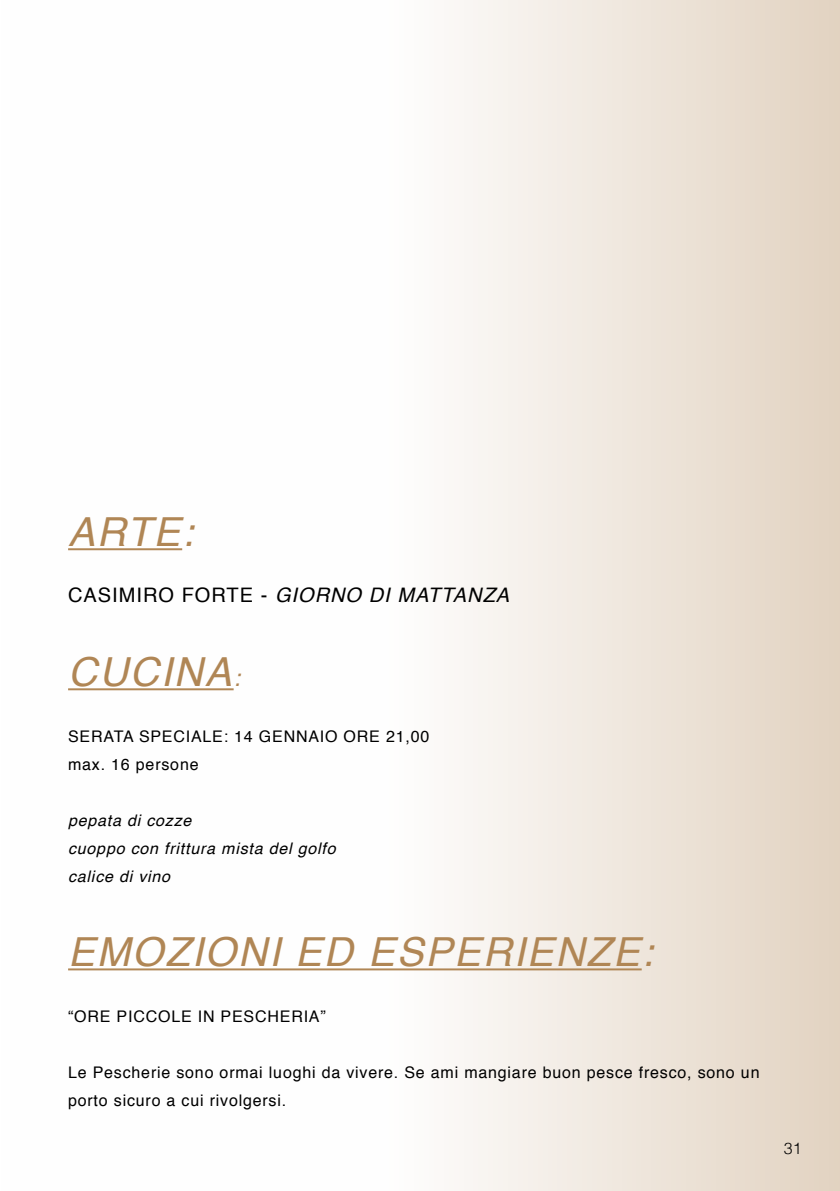
<style>
.page{position:relative;width:840px;height:1191px;background:#fff}
.page>*{position:absolute;margin:0;border:0;box-sizing:border-box;transform-origin:0 0}
.t1{font:italic 40px "Helvetica";letter-spacing:.05em;color:#b08655}
.t2{font:italic 20px "Helvetica";letter-spacing:.05em;color:#000}
.t3{font:16px/28px "Helvetica";letter-spacing:.05em;color:#000}
.t4{font:italic 16px/28px "Helvetica";letter-spacing:.05em;color:#000}
.t5{font:300 16px "Helvetica";color:#000}
.s1{font-style:normal}
.s2{font-size:24px}
</style>
<div class="page">
<div style="left:1px;top:0;width:838px;height:1191px;background:linear-gradient(to right,#fff,#e8dcce)"></div>
<hr style="left:68px;top:548px;width:114px;height:2px;background:#b08655">
<hr style="left:68px;top:688px;width:165px;height:2px;background:#b08655">
<hr style="left:68px;top:968px;width:573px;height:2px;background:#b08655">
<h1 class="t1" style="left:68px;top:501px;width:127px">ARTE:</h1>
<p class="t2" style="left:68px;top:579px;width:442px"><span class="s1">CASIMIRO FORTE -</span> GIORNO DI MATTANZA</p>
<h1 class="t1" style="left:68px;top:641px;width:174px">CUCINA<span class="s2">:</span></h1>
<p class="t3" style="left:68px;top:723px;width:362px">SERATA SPECIALE: 14 GENNAIO ORE 21,00 max. 16 persone</p>
<p class="t4" style="left:68px;top:807px;width:269px">pepata di cozze<br>cuoppo con frittura mista del golfo calice di vino</p>
<h1 class="t1" style="left:68px;top:921px;width:586px">EMOZIONI ED ESPERIENZE:</h1>
<p class="t3" style="left:68px;top:1003px;width:259px">“ORE PICCOLE IN PESCHERIA”</p>
<p class="t3" style="left:68px;top:1059px;width:692px">Le Pescherie sono ormai luoghi da vivere. Se ami mangiare buon pesce fresco, sono un porto sicuro a cui rivolgersi.</p>
<p class="t5" style="left:783px;top:1134px;width:19px">31</p>
</div>
